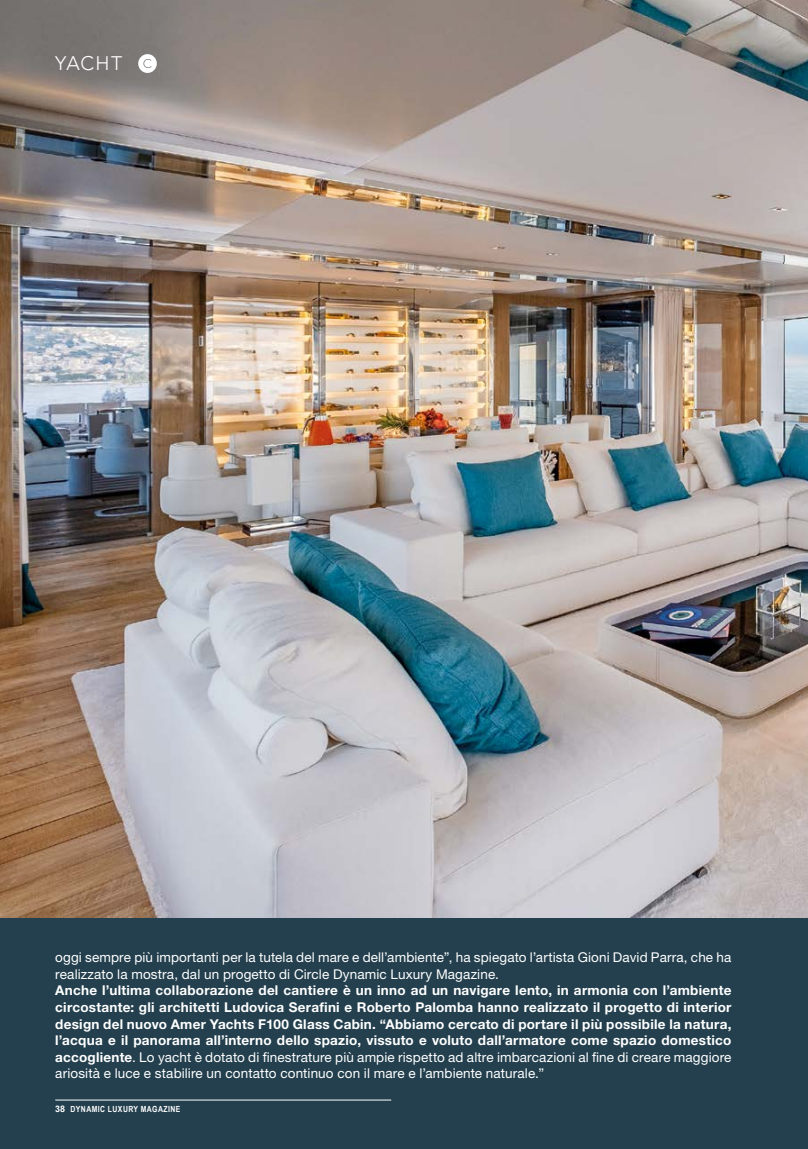
<style>
.page{position:relative;width:808px;height:1149px;background:#fff}
.page>*{position:absolute;margin:0;border:0;box-sizing:border-box;transform-origin:0 0}
.t1{font:300 19.5px "Avenir LT Std";letter-spacing:.055em;color:#fff}
.t2{font:700 13.5px/16.5px "Helvetica Neue LT Std";letter-spacing:.02em;color:#fff;text-align:justify}
.t3{font:13.5px/16.5px "Helvetica Neue LT Std";letter-spacing:.01em;color:#fff}
.t4{font:700 8.4px "Arial Narrow";letter-spacing:.05em;color:#fff}
.s1{font-weight:400}
.s2{font-family:"Arial";font-size:9px}
</style>
<div class="page">
<div style="left:0;top:0;width:808px;height:1148px;background:#24404e"></div>
<img style="left:0;top:0;width:808px;height:916px">
<hr style="left:55px;top:1099px;width:336px;height:1px;background:#fff">
<div style="left:138px;top:54px;width:19px;height:19px;background:#fff;border-radius:50%"></div>
<svg style="left:143px;top:59px;width:9px;height:9px"></svg>
<h1 class="t1" style="left:55px;top:52px;width:68px">YACHT</h1>
<p class="t3" style="left:55px;top:948px;width:677px">oggi sempre più importanti per la tutela del mare e dell’ambiente”, ha spiegato l’artista Gioni David Parra, che ha realizzato la mostra, dal un progetto di Circle Dynamic Luxury Magazine.</p>
<p class="t2" style="left:55px;top:981px;width:678px">Anche l’ultima collaborazione del cantiere è un inno ad un navigare lento, in armonia con l’ambiente circostante: gli architetti Ludovica Serafini e Roberto Palomba hanno realizzato il progetto di interior design del nuovo Amer Yachts F100 Glass Cabin. “Abbiamo cercato di portare il più possibile la natura, l’acqua e il panorama all’interno dello spazio, vissuto e voluto dall’armatore come spazio domestico accogliente<span class="s1">. Lo yacht è dotato di finestrature più ampie rispetto ad altre imbarcazioni al fine di creare maggiore ariosità e luce e stabilire un contatto continuo con il mare e l’ambiente naturale.”</span></p>
<p class="t4" style="left:55px;top:1102px;width:127px"><span class="s2">38</span> DYNAMIC LUXURY MAGAZINE</p>
</div>
